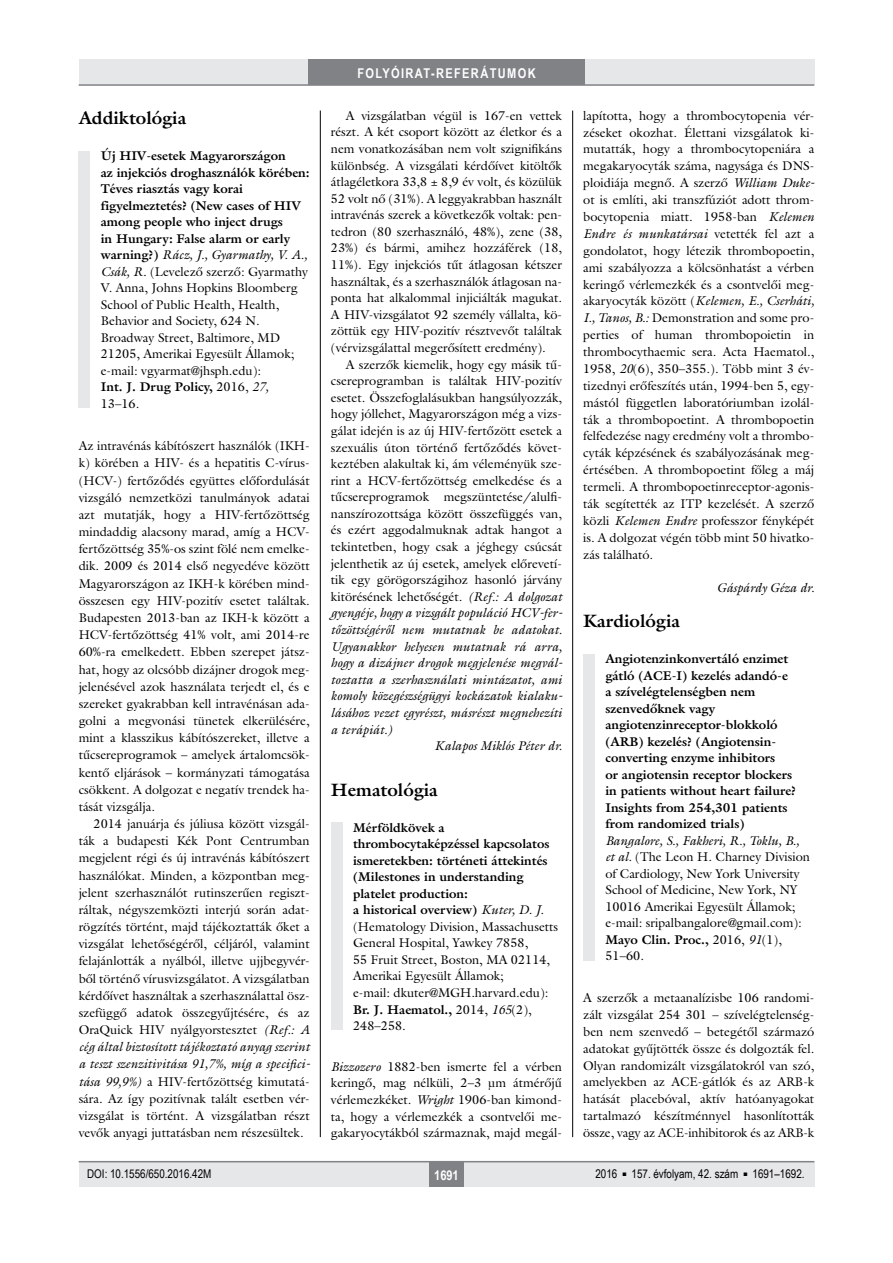
<style>
.page{position:relative;width:893px;height:1263px;background:#fff}
.page>*{position:absolute;margin:0;border:0;box-sizing:border-box;transform-origin:0 0}
.alcimbold{font:700 18px "Galliard Reg";color:#000}
.t1{font:700 13.5px "Arial Narrow";letter-spacing:.1em;color:#fff}
.ref-Body{font:12.75px/16.6px "Galliard Reg";color:#000;text-align:justify}
.ref-Body-s{font:12.75px/16.8px "Galliard Reg";color:#000}
.ref-tompa{font:12.75px/17.1px "Galliard Reg";color:#000;text-align:justify}
.ref-lead{font:12.75px/16.5px "Galliard Reg";color:#000}
.ref-lead-2{font:700 12.75px/16.5px "Galliard Reg";color:#000}
.ref-Body-2{font:italic 12.75px "Galliard Reg";color:#000}
.pagina{font:12px "Arial Narrow";color:#000}
.s1{font-weight:700}
.s2{font-style:italic}
.s3{font-weight:400;font-style:italic}
.s4{font-weight:400}
</style>
<div class="page">
<div style="left:79px;top:1161px;width:735px;height:25px;background:#e6e7e8"></div>
<div style="left:429px;top:1161px;width:34px;height:25px;background:#808285"></div>
<hr style="left:79px;top:1161px;width:735px;height:1px;background:#808285">
<div style="left:79px;top:60px;width:735px;height:25px;background:#e6e7e8"></div>
<div style="left:308px;top:60px;width:277px;height:25px;background:#808285"></div>
<hr style="left:79px;top:84px;width:735px;height:2px;background:#808285">
<div style="left:79px;top:151px;width:11px;height:257px;background:#e6e7e8"></div>
<div style="left:331px;top:823px;width:11px;height:207px;background:#e6e7e8"></div>
<div style="left:583px;top:654px;width:11px;height:306px;background:#e6e7e8"></div>
<hr style="left:320px;top:111px;width:1px;height:1026px;background:#000">
<hr style="left:572px;top:111px;width:1px;height:1026px;background:#000">
<p class="alcimbold" style="left:79px;top:106px;width:109px">Addiktológia</p>
<p class="ref-lead" style="left:101px;top:147px;width:210px"><span class="s1">Új HIV-esetek Magyarországon<br>az injekciós droghasználók körében:<br>Téves riasztás vagy korai figyelmeztetés? (New cases of HIV among people who inject drugs<br>in Hungary: False alarm or early warning?)</span> <span class="s2">Rácz, J., Gyarmathy, V. A.,<br>Csák, R.</span> (Levelező szerző: Gyarmathy<br>V. Anna, Johns Hopkins Bloomberg<br>School of Public Health, Health,<br>Behavior and Society, 624 N.<br>Broadway Street, Baltimore, MD<br>21205, Amerikai Egyesült Államok; e-mail: vgyarmat@jhsph.edu):<br><span class="s1">Int. J. Drug Policy,</span> 2016, <span class="s2">27,<br></span>13–16.</p>
<p class="ref-tompa" style="left:79px;top:437px;width:233px">Az intravénás kábítószert használók (IKH&shy;k) körében a HIV- és a hepatitis C-vírus-(HCV-) fertőződés együttes előfordulását vizsgáló nemzetközi tanulmányok adatai azt mutatják, hogy a HIV-fertőzöttség mindaddig alacsony marad, amíg a HCV&shy;fertőzöttség 35%-os szint fölé nem emelke&shy;dik. 2009 és 2014 első negyedéve között Magyarországon az IKH-k körében mind&shy;összesen egy HIV-pozitív esetet találtak.<br>Budapesten 2013-ban az IKH-k között a HCV-fertőzöttség 41% volt, ami 2014-re 60%-ra emelkedett. Ebben szerepet játsz&shy;hat, hogy az olcsóbb dizájner drogok meg&shy;jelenésével azok használata terjedt el, és e szereket gyakrabban kell intravénásan ada&shy;golni a megvonási tünetek elkerülésére, mint a klasszikus kábítószereket, illetve a tűcsereprogramok – amelyek ártalomcsök&shy;kentő eljárások – kormányzati támogatása csökkent. A dolgozat e negatív trendek ha&shy;tását vizsgálja.</p>
<p class="ref-Body" style="left:79px;top:815px;width:233px;line-height:17.1px;text-indent:15px">2014 januárja és júliusa között vizsgál&shy;ták a budapesti Kék Pont Centrumban megjelent régi és új intravénás kábítószert használókat. Minden, a központban meg&shy;jelent szerhasználót rutinszerűen regiszt&shy;ráltak, négyszemközti interjú során adat&shy;rögzítés történt, majd tájékoztatták őket a vizsgálat lehetőségéről, céljáról, valamint felajánlották a nyálból, illetve ujjbegyvér&shy;ből történő vírusvizsgálatot. A vizsgálatban kérdőívet használtak a szerhasználattal ös - szefüggő adatok összegyűjtésére, és az OraQuick HIV nyálgyorstesztet <span class="s2">(Ref.: A cég által biztosított tájékoztató anyag szerint a teszt szenzitivitása 91,7%, míg a specifici&shy;tása 99,9%)</span> a HIV-fertőzöttség kimutatá&shy;sára. Az így pozitívnak talált esetben vér&shy;vizsgálat is történt. A vizsgálatban részt vevők anyagi juttatásban nem részesültek.</p>
<p class="pagina" style="left:87px;top:1165px;width:126px">DOI: 10.1556/650.2016.42M</p>
<p class="t1" style="left:357px;top:63px;width:180px">FOLYÓIRAT-REFERÁTUMOK</p>
<p class="ref-Body" style="left:331px;top:107px;width:233px;text-indent:15px">A vizsgálatban végül is 167-en vettek részt. A két csoport között az életkor és a nem vonatkozásában nem volt szignifikáns különbség. A vizsgálati kérdőívet kitöltők átlagéletkora 33,8 ± 8,9 év volt, és közülük 52 volt nő (31%). A leggyakrabban használt intravénás szerek a következők voltak: pen&shy;tedron (80 szerhasználó, 48%), zene (38, 23%) és bármi, amihez hozzáférek (18, 11%). Egy injekciós tűt átlagosan kétszer használtak, és a szerhasználók átlagosan na&shy;ponta hat alkalommal injiciálták magukat.<br>A HIV-vizsgálatot 92 személy vállalta, kö&shy;zöttük egy HIV-pozitív résztvevőt találtak (vérvizsgálattal megerősített eredmény).</p>
<p class="ref-Body" style="left:331px;top:356px;width:233px;text-indent:15px">A szerzők kiemelik, hogy egy másik tű&shy;csereprogramban is találtak HIV-pozitív esetet. Összefoglalásukban hangsúlyozzák, hogy jóllehet, Magyarországon még a vizs&shy;gálat idején is az új HIV-fertőzött esetek a szexuális úton történő fertőződés követ&shy;keztében alakultak ki, ám véleményük sze&shy;rint a HCV-fertőzöttség emelkedése és a tűcsereprogramok megszüntetése/alulfi&shy;nanszírozottsága között összefüggés van, és ezért aggodalmuknak adtak hangot a tekintetben, hogy csak a jéghegy csúcsát jelenthetik az új esetek, amelyek előrevetí&shy;tik egy görögországihoz hasonló járvány kitörésének lehetőségét. <span class="s2">(Ref.: A dolgozat gyengéje, hogy a vizsgált populáció HCV-fer&shy;tőzöttségéről nem mutatnak be adatokat.<br>Ugyanakkor helyesen mutatnak rá arra, hogy a dizájner drogok megjelenése megvál&shy;toztatta a szerhasználati mintázatot, ami komoly közegészségügyi kockázatok kialaku&shy;lásához vezet egyrészt, másrészt megnehezíti a terápiát.)</span></p>
<p class="ref-Body-2" style="left:435px;top:738px;width:129px">Kalapos Miklós Péter dr.</p>
<p class="alcimbold" style="left:331px;top:778px;width:108px">Hematológia</p>
<p class="ref-lead" style="left:353px;top:819px;width:207px"><span class="s1">Mérföldkövek a thrombocytaképzéssel kapcsolatos ismeretekben: történeti áttekintés (Milestones in understanding platelet production:<br>a historical overview)</span> <span class="s2">Kuter, D. J. </span>(Hematology Division, Massachusetts<br>General Hospital, Yawkey 7858,<br>55 Fruit Street, Boston, MA 02114,<br>Amerikai Egyesült Államok;<br>e-mail: dkuter@MGH.harvard.edu):<br><span class="s1">Br. J. Haematol.,</span> 2014, <span class="s2">165</span>(2),<br>248–258.</p>
<p class="ref-Body-s" style="left:331px;top:1058px;width:233px"><span class="s2">Bizzozero</span> 1882-ben ismerte fel a vérben keringő, mag nélküli, 2–3 μm átmérőjű vérlemezkéket. <span class="s2">Wright</span> 1906-ban kimond&shy;ta, hogy a vérlemezkék a csontvelői me&shy;gakaryocytákból származnak, majd megál-</p>
<p class="ref-Body-s" style="left:583px;top:107px;width:233px">lapította, hogy a thrombocytopenia vér&shy;zéseket okozhat. Élettani vizsgálatok ki&shy;mutatták, hogy a thrombocytopeniára a megakaryocyták száma, nagysága és DNS&shy;ploidiája megnő. A szerző <span class="s2">William Duke&shy;</span>ot is említi, aki transzfúziót adott throm&shy;bocytopenia miatt. 1958-ban <span class="s2">Kelemen Endre és munkatársai</span> vetették fel azt a gondolatot, hogy létezik thrombopoetin, ami szabályozza a kölcsönhatást a vérben keringő vérlemezkék és a csontvelői meg&shy;akaryocyták között (<span class="s2">Kelemen, E., Cserháti, I., Tanos, B.:</span> Demonstration and some pro&shy;perties of human thrombopoietin in thrombocythaemic sera. Acta Haematol., 1958, <span class="s2">20</span>(6), 350–355.). Több mint 3 év&shy;tizednyi erőfeszítés után, 1994-ben 5, egy&shy;mástól független laboratóriumban izolál&shy;ták a thrombopoetint. A thrombopoetin felfedezése nagy eredmény volt a thrombo&shy;cyták képzésének és szabályozásának meg&shy;értésében. A thrombopoetint főleg a máj termeli. A thrombopoetinreceptor-agonis&shy;ták segítették az ITP kezelését. A szerző közli <span class="s2">Kelemen Endre</span> professzor fényképét is. A dolgozat végén több mint 50 hivatko&shy;zás található.</p>
<p class="ref-Body-2" style="left:717px;top:580px;width:99px">Gáspárdy Géza dr.</p>
<p class="alcimbold" style="left:583px;top:609px;width:98px">Kardiológia</p>
<p class="ref-lead-2" style="left:605px;top:651px;width:206px">Angiotenzinkonvertáló enzimet gátló (ACE-I) kezelés adandó-e<br>a szívelégtelenségben nem szenvedőknek vagy angiotenzinreceptor-blokkoló (ARB) kezelés? (Angiotensin&shy;converting enzyme inhibitors<br>or angiotensin receptor blockers<br>in patients without heart failure?<br>Insights from 254,301 patients from randomized trials)<br><span class="s3">Bangalore, S., Fakheri, R., Toklu, B., et al.</span> <span class="s4">(The Leon H. Charney Division of Cardiology, New York University<br>School of Medicine, New York, NY<br>10016 Amerikai Egyesült Államok; e-mail: sripalbangalore@gmail.com):<br></span>Mayo Clin. Proc., <span class="s4">2016,</span> <span class="s3">91</span><span class="s4">(1),<br>51–60.</span></p>
<p class="ref-tompa" style="left:583px;top:989px;width:233px">A szerzők a metaanalízisbe 106 randomi&shy;zált vizsgálat 254 301 – szívelégtelenség&shy;ben nem szenvedő – betegétől származó adatokat gyűjtötték össze és dolgozták fel.<br>Olyan randomizált vizsgálatokról van szó, amelyekben az ACE-gátlók és az ARB-k hatását placebóval, aktív hatóanyagokat tartalmazó készítménnyel hasonlították össze, vagy az ACE-inhibitorok és az ARB-k</p>
<p class="t1" style="left:434px;top:1165px;width:26px">1691</p>
<p class="pagina" style="left:595px;top:1165px;width:211px">2016 <sup>■</sup> 157. évfolyam, 42. szám <sup>■</sup> 1691–1692.</p>
</div>
